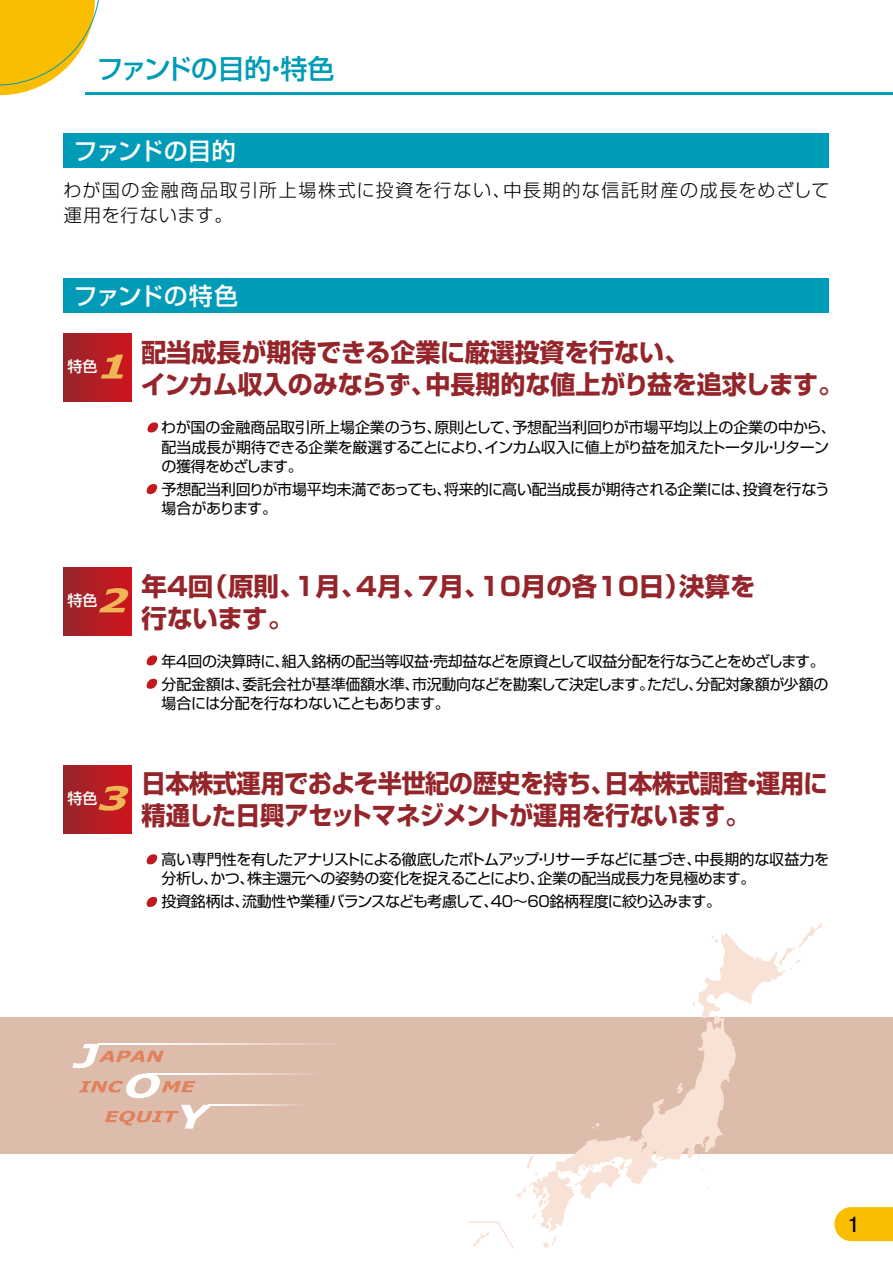
<style>
.page{position:relative;width:893px;height:1263px;background:#fff}
.page>*{position:absolute;margin:0;border:0;box-sizing:border-box;transform-origin:0 0}
.t1{font:500 27px "Shin Go Pro";letter-spacing:-.035em;color:#009bb6}
.t2{font:700 25.5px/31.5px "Shin Go Pr 5";letter-spacing:-.01em;color:#94252a}
.t3{font:700 25.5px/31.5px "Shin Go Pr 5";letter-spacing:-.01em;color:#94252a;scale:.95 1}
.t4{font:500 24px "Shin Go Pro";letter-spacing:-.03em;color:#fff}
.t5{font:700 21px "Futo Go B101 Pro";color:#000}
.t6{font:300 18px/25.5px "Shin Go Pro";letter-spacing:.09em;color:#000}
.t7{font:15px/19.5px "Shin Go Pr 5";letter-spacing:-.025em;color:#000}
.t8{font:500 15px "Shin Go Pr 5";color:#fff}
</style>
<div class="page">
<hr style="left:85px;top:92px;width:808px;height:3px;background:#009bb6">
<svg style="left:0;top:0;width:115px;height:96px"></svg>
<div style="left:64px;top:134px;width:765px;height:34px;background:#009bb6"></div>
<div style="left:64px;top:279px;width:765px;height:34px;background:#009bb6"></div>
<svg style="left:834px;top:1207px;width:59px;height:34px;background:#fac212"></svg>
<hr style="left:63px;top:334px;width:1px;height:68px;background:#bdc3c4">
<div style="left:64px;top:334px;width:68px;height:68px;background:linear-gradient(to right,#96262a,#d0181d)"></div>
<svg style="left:101px;top:355px;width:22px;height:23px"></svg>
<svg style="left:147px;top:422px;width:11px;height:10px"></svg>
<svg style="left:147px;top:484px;width:10px;height:10px"></svg>
<hr style="left:63px;top:568px;width:1px;height:68px;background:#bdc3c4">
<div style="left:64px;top:568px;width:68px;height:68px;background:linear-gradient(to right,#96262a,#d0171d)"></div>
<svg style="left:99px;top:588px;width:30px;height:24px"></svg>
<svg style="left:147px;top:655px;width:10px;height:10px"></svg>
<svg style="left:147px;top:679px;width:10px;height:10px"></svg>
<hr style="left:63px;top:765px;width:1px;height:68px;background:#bdc3c4">
<div style="left:64px;top:765px;width:68px;height:68px;background:linear-gradient(to right,#96262a,#d0151c)"></div>
<svg style="left:98px;top:786px;width:30px;height:25px"></svg>
<svg style="left:147px;top:854px;width:10px;height:10px"></svg>
<svg style="left:147px;top:897px;width:10px;height:10px"></svg>
<div style="left:0;top:1018px;width:893px;height:136px;background:#ddbcab"></div>
<svg style="left:72px;top:1044px;width:124px;height:54px"></svg>
<svg style="left:105px;top:1105px;width:106px;height:23px"></svg>
<svg style="left:98px;top:1044px;width:225px;height:1px"></svg>
<svg style="left:147px;top:1073px;width:159px;height:1px"></svg>
<svg style="left:208px;top:1105px;width:90px;height:1px"></svg>
<svg style="left:468px;top:923px;width:354px;height:325px"></svg>
<h1 class="t1" style="left:96px;top:47px;width:240px">ファンドの目的・特色</h1>
<h3 class="t4" style="left:73px;top:131px;width:164px">ファンドの目的</h3>
<p class="t6" style="left:63px;top:175px;width:767px">わが国の金融商品取引所上場株式に投資を行ない、中長期的な信託財産の成長をめざして運用を行ないます。</p>
<h3 class="t4" style="left:73px;top:276px;width:166px">ファンドの特色</h3>
<p class="t8" style="left:68px;top:354px;width:32px">特色</p>
<p class="t8" style="left:68px;top:588px;width:32px">特色</p>
<p class="t8" style="left:68px;top:786px;width:32px">特色</p>
<h2 class="t2" style="left:141px;top:335px;width:704px">配当成長が期待できる企業に厳選投資を行ない、<br>インカム収入のみならず、中長期的な値上がり益を追求します。</h2>
<p class="t7" style="left:161px;top:416px;width:676px">わが国の金融商品取引所上場企業のうち、原則として、予想配当利回りが市場平均以上の企業の中から、配当成長が期待できる企業を厳選することにより、インカム収入に値上がり益を加えたトータル・リターンの獲得をめざします。</p>
<p class="t7" style="left:162px;top:478px;width:670px">予想配当利回りが市場平均未満であっても、将来的に高い配当成長が期待される企業には、投資を行なう場合があります。</p>
<h2 class="t2" style="left:142px;top:569px;width:615px">年4回（原則、1月、4月、7月、10月の各10日）決算を行ないます。</h2>
<p class="t7" style="left:162px;top:649px;width:668px;line-height:22.5px">年4回の決算時に、組入銘柄の配当等収益・売却益などを原資として収益分配を行なうことをめざします。分配金額は、委託会社が基準価額水準、市況動向などを勘案して決定します。ただし、分配対象額が少額の</p>
<p class="t7" style="left:162px;top:692px;width:290px">場合には分配を行なわないこともあります。</p>
<h2 class="t3" style="left:142px;top:766px;width:724px">日本株式運用でおよそ半世紀の歴史を持ち、日本株式調査・運用に精通した日興アセットマネジメントが運用を行ないます。</h2>
<p class="t7" style="left:162px;top:848px;width:669px">高い専門性を有したアナリストによる徹底したボトムアップ・リサーチなどに基づき、中長期的な収益力を分析し、かつ、株主還元への姿勢の変化を捉えることにより、企業の配当成長力を見極めます。</p>
<p class="t7" style="left:162px;top:890px;width:561px">投資銘柄は、流動性や業種バランスなども考慮して、40～60銘柄程度に絞り込みます。</p>
<h3 class="t5" style="left:848px;top:1207px;width:13px">1</h3>
</div>
